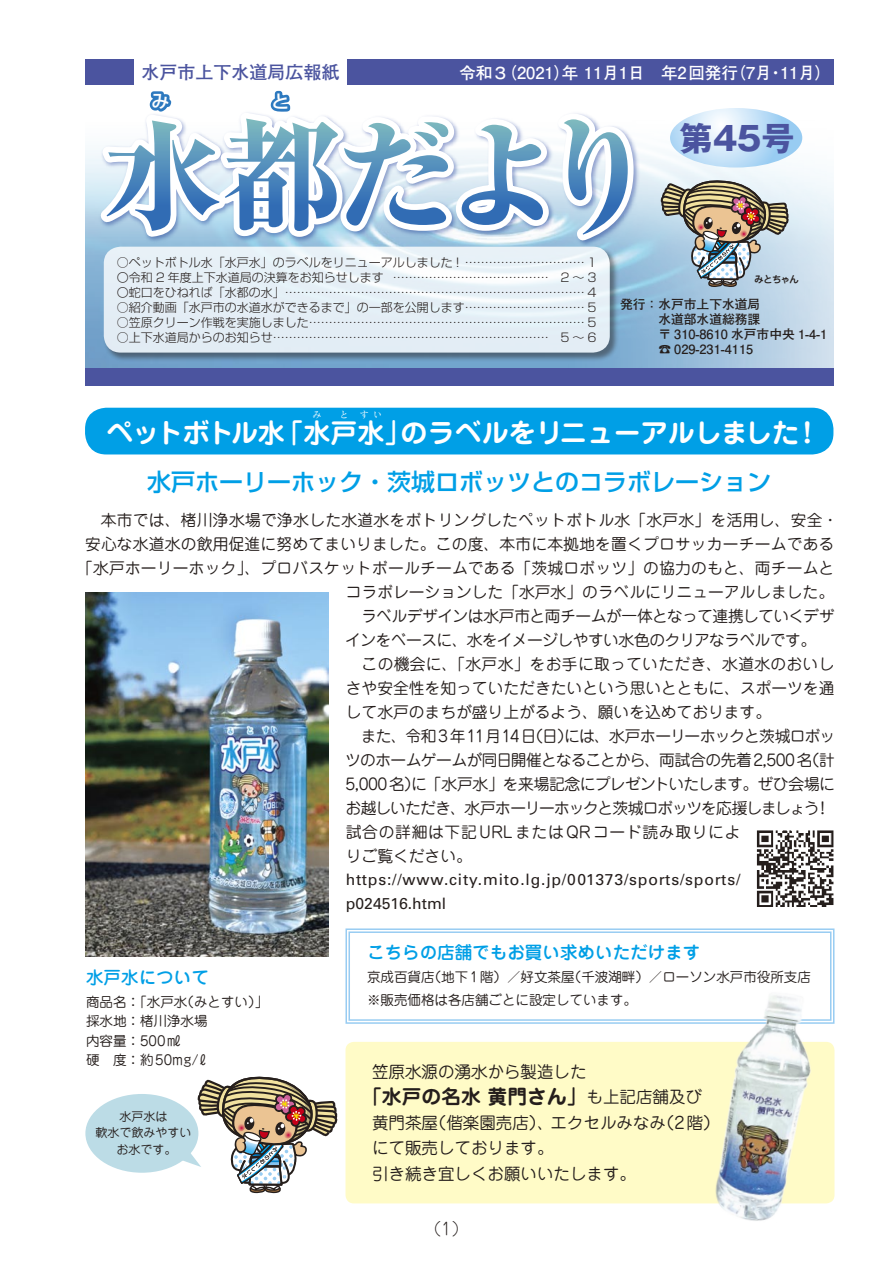
<style>
.page{position:relative;width:893px;height:1263px;background:#fff}
.page>*{position:absolute;margin:0;border:0;box-sizing:border-box;transform-origin:0 0}
.t1{font:700 33px "Gothic MB101 Pro";color:#4b549f}
.t2{font:700 27px "Jun 501 Pro";color:#fff}
.t3{font:500 24px "Shin Go Pro";color:#009fe6}
.t4{font:700 19.8px "Jun 501 Pro";color:#251e1c}
.t5{font:700 18px "Futo Go B101 Pro";color:#4b549f}
.t6{font:500 17.55px "Jun 34 Pro";color:#009fe6}
.t7{font:16.5px/25.5px "Jun 201 Pro";color:#251e1c}
.t8{font:700 16.5px "Futo Go B101 Pro";color:#fff}
.t9{font:300 16.5px "Jun 101 Pro";color:#251e1c}
.t10{font:15.75px/24px "Jun 201 Pro";color:#251e1c;text-align:justify}
.t11{font:15.75px/24px "Jun 201 Pro";letter-spacing:-.035em;color:#251e1c}
.t12{font:15.75px/24px "Univers LT Std";letter-spacing:.05em;color:#251e1c}
.t13{font:15.75px/24px "Jun 201 Pro";letter-spacing:.045em;color:#251e1c}
.t14{font:13.5px "Jun 201 Pro";color:#251e1c}
.t15{font:700 12.75px "Futo Go B101 Pro";color:#251e1c}
.t16{font:300 12px "Shin Go Pro";color:#251e1c}
.t17{font:12px "Jun 201 Pro";color:#251e1c}
.t18{font:500 9.75px "Jun 34 Pro";letter-spacing:-.1em;color:#251e1c}
.t19{font:700 9px "Jun 501 Pro";color:#fff}
.s1{font-family:"Jun 201 Pro";font-weight:400;font-size:16.5px}
</style>
<div class="page">
<img style="left:85px;top:592px;width:244px;height:365px">
<img style="left:85px;top:108px;width:749px;height:261px">
<div style="left:85px;top:60px;width:749px;height:25px;background:#4b549f"></div>
<div style="left:85px;top:369px;width:749px;height:17px;background:#4b549f"></div>
<div style="left:103px;top:245px;width:516px;height:117px;background:#251e1c;opacity:.6"></div>
<svg style="left:104px;top:247px;width:506px;height:106px;background:#e5eff5"></svg>
<svg style="left:670px;top:108px;width:132px;height:60px;background:#c6e2f7"></svg>
<div style="left:134px;top:60px;width:213px;height:25px;background:#fff"></div>
<svg style="left:94px;top:90px;width:545px;height:156px"></svg>
<svg style="left:660px;top:160px;width:129px;height:145px;background:#afb6b8"></svg>
<div style="left:85px;top:408px;width:748px;height:46px;background:#009fe6"></div>
<div style="left:345px;top:1042px;width:489px;height:161px;background:#fffbc7"></div>
<div style="left:85px;top:1094px;width:113px;height:79px;background:#bcdce6;border-radius:50%"></div>
<svg style="left:345px;top:928px;width:490px;height:96px"></svg>
<div style="left:348px;top:931px;width:483px;height:90px;border:1px solid #98ccf2"></div>
<svg style="left:183px;top:1076px;width:155px;height:118px"></svg>
<img style="left:696px;top:972px;width:137px;height:249px">
<svg style="left:757px;top:830px;width:76px;height:77px"></svg>
<p class="t5" style="left:142px;top:58px;width:199px">水戸市上下水道局広報紙</p>
<p class="t8" style="left:459px;top:59px;width:374px">令和３（2021）年 11月1日　年2回発行（7月・11月）</p>
<p class="t1" style="left:680px;top:111px;width:116px">第45号</p>
<p class="t16" style="left:117px;top:252px;width:482px">○ペットボトル水「水戸水」のラベルをリニューアルしました ! ………………………… 1</p>
<p class="t16" style="left:117px;top:267px;width:482px">〇令和 2 年度上下水道局の決算をお知らせします ………………………………… 2 ～ 3</p>
<p class="t16" style="left:117px;top:282px;width:482px">〇蛇口をひねれば「水都の水」………………………………………………………………… 4</p>
<p class="t16" style="left:117px;top:297px;width:482px">○紹介動画「水戸市の水道水ができるまで」の一部を公開します………………………… 5</p>
<p class="t16" style="left:117px;top:312px;width:482px">○笠原クリーン作戦を実施しました…………………………………………………………… 5</p>
<p class="t16" style="left:117px;top:327px;width:482px">○上下水道局からのお知らせ…………………………………………………………… 5 ～ 6</p>
<p class="t18" style="left:754px;top:271px;width:46px">みとちゃん</p>
<p class="t15" style="left:620px;top:294px;width:142px">発行：水戸市上下水道局</p>
<p class="t15" style="left:658px;top:309px;width:103px">水道部水道総務課</p>
<p class="t15" style="left:658px;top:324px;width:171px">〒 310-8610 水戸市中央 1-4-1</p>
<p class="t15" style="left:658px;top:339px;width:96px">☎ 029-231-4115</p>
<p class="t19" style="left:312px;top:407px;width:10px">み</p>
<p class="t19" style="left:339px;top:407px;width:10px">と</p>
<p class="t19" style="left:360px;top:407px;width:24px">すい</p>
<p class="t2" style="left:106px;top:411px;width:707px">ペットボトル水「水戸水」のラベルをリニューアルしました!</p>
<p class="t3" style="left:147px;top:462px;width:625px">水戸ホーリーホック・茨城ロボッツとのコラボレーション</p>
<p class="t10" style="left:77px;top:506px;width:763px;text-align:right">本市では、楮川浄水場で浄水した水道水をボトリングしたペットボトル水「水戸水」を活用し、安全・<br>安心な水道水の飲用促進に努めてまいりました。この度、本市に本拠地を置くプロサッカーチームである「水戸ホーリーホック」、プロバスケットボールチームである「茨城ロボッツ」の協力のもと、両チームとコラボレーションした「水戸水」のラベルにリニューアルしました。</p>
<p class="t11" style="left:346px;top:602px;width:490px;text-indent:15px">ラベルデザインは水戸市と両チームが一体となって連携していくデザインをベースに、水をイメージしやすい水色のクリアなラベルです。</p>
<p class="t10" style="left:346px;top:650px;width:490px;text-indent:16px">この機会に、「水戸水」をお手に取っていただき、水道水のおいしさや安全性を知っていただきたいという思いとともに、スポーツを通して水戸のまちが盛り上がるよう、願いを込めております。</p>
<p class="t10" style="left:345px;top:722px;width:492px;text-indent:16px">また、令和3年11月14日（日）には、水戸ホーリーホックと茨城ロボッツのホームゲームが同日開催となることから、両試合の先着2,500名（計5,000名）に「水戸水」を来場記念にプレゼントいたします。ぜひ会場にお越しいただき、水戸ホーリーホックと茨城ロボッツを応援しましょう!</p>
<p class="t13" style="left:346px;top:818px;width:396px">試合の詳細は下記URLまたはQRコード読み取りによりご覧ください。</p>
<p class="t12" style="left:346px;top:867px;width:396px">https://www.city.mito.lg.jp/001373/sports/sports/ p024516.html</p>
<p class="t6" style="left:86px;top:964px;width:124px">水戸水について</p>
<p class="t14" style="left:86px;top:991px;width:184px">商品名：「水戸水（みとすい）」</p>
<p class="t14" style="left:86px;top:1010px;width:123px">採水地：楮川浄水場</p>
<p class="t14" style="left:86px;top:1030px;width:96px">内容量：500㎖</p>
<p class="t14" style="left:86px;top:1049px;width:125px">硬　度：約50mg/ℓ</p>
<p class="t17" style="left:119px;top:1106px;width:49px">水戸水は</p>
<p class="t17" style="left:95px;top:1123px;width:97px">軟水で飲みやすい</p>
<p class="t17" style="left:116px;top:1139px;width:61px">お水です。</p>
<p class="t6" style="left:367px;top:939px;width:335px">こちらの店舗でもお買い求めいただけます</p>
<p class="t14" style="left:367px;top:966px;width:445px">京成百貨店（地下1階）／好文茶屋（千波湖畔）／ローソン水戸市役所支店</p>
<p class="t14" style="left:367px;top:989px;width:271px">※販売価格は各店舗ごとに設定しています。</p>
<p class="t7" style="left:372px;top:1057px;width:216px">笠原水源の湧水から製造した</p>
<p class="t4" style="left:362px;top:1081px;width:341px">「水戸の名水 黄門さん」<span class="s1">も上記店舗及び</span></p>
<p class="t7" style="left:372px;top:1108px;width:349px">黄門茶屋（偕楽園売店）、エクセルみなみ（2階）にて販売しております。</p>
<p class="t7" style="left:372px;top:1159px;width:265px">引き続き宜しくお願いいたします。</p>
<p class="t9" style="left:425px;top:1216px;width:45px">（1）</p>
</div>
